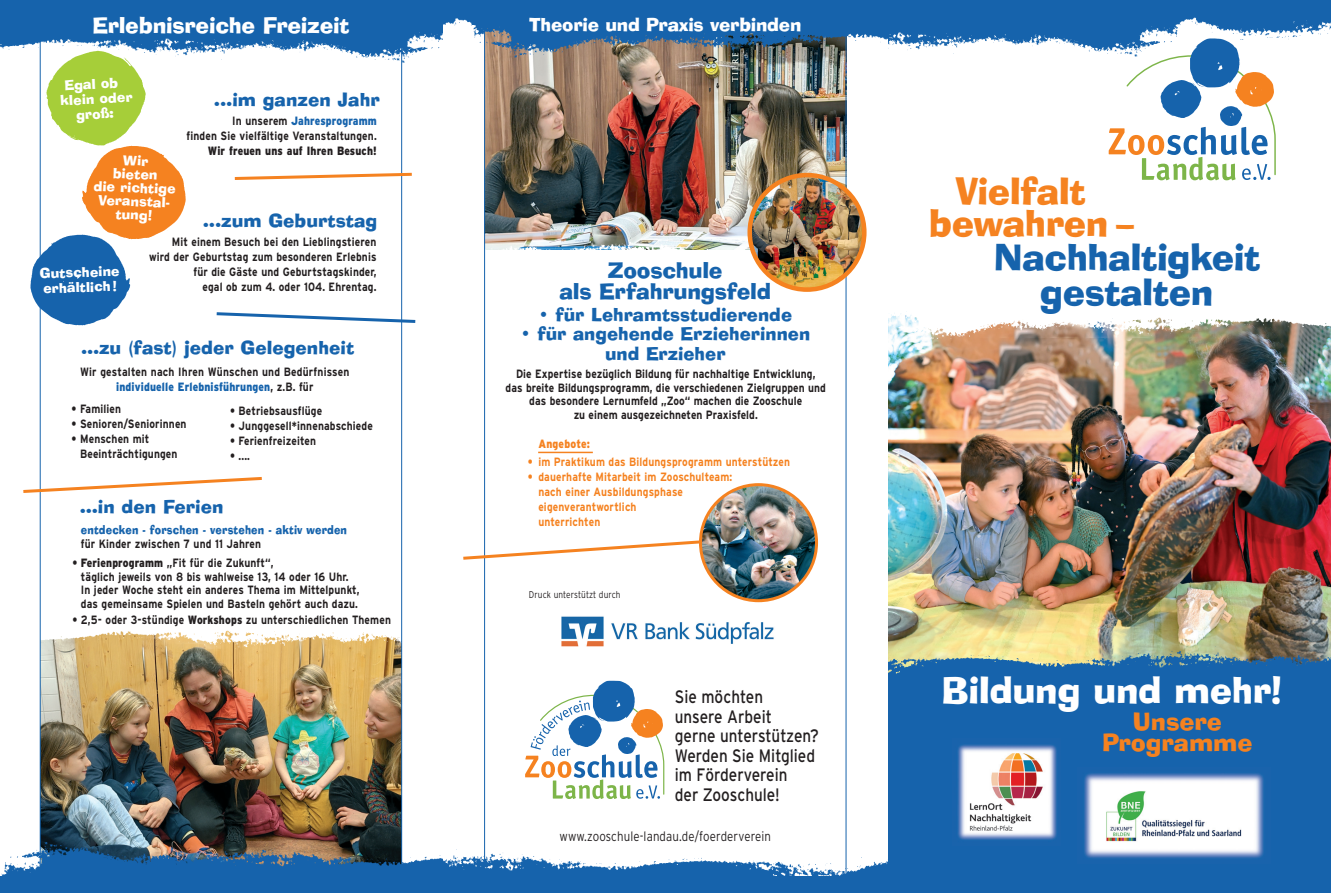
<style>
.page{position:relative;width:1331px;height:893px;background:#fff}
.page>*{position:absolute;margin:0;border:0;box-sizing:border-box;transform-origin:0 0}
.t1{font:36px/34.5px "Ad Lib BT";letter-spacing:-.015em;color:#1663ac;text-align:center}
.t2{font:36px/31.5px "Ad Lib BT";letter-spacing:-.015em;color:#f58220;text-align:center}
.t3{font:36px "Ad Lib BT";letter-spacing:-.015em;color:#fff}
.t4{font:24px/21px "Ad Lib BT";letter-spacing:-.005em;color:#f58220;text-align:center}
.t5{font:21.75px/21px "Ad Lib BT";letter-spacing:-.015em;color:#1663ac;text-align:center}
.t6{font:21.75px "Ad Lib BT";letter-spacing:-.015em;color:#fff}
.t7{font:18px/19.5px "Ad Lib BT";color:#1663ac;text-align:center}
.t8{font:18px/19.5px "Interstate";color:#231f20;scale:.85 1}
.t9{font:18px "Ad Lib BT";letter-spacing:-.015em;color:#fff}
.t10{font:13.5px/13.5px "Ad Lib BT";color:#fff;text-align:center}
.t11{font:300 13.5px "Interstate";letter-spacing:.015em;color:#231f20;scale:.85 1}
.t12{font:700 12px/13.5px "Interstate";letter-spacing:.015em;color:#231f20;text-align:center;scale:.85 1}
.t13{font:700 12px/15px "Interstate";letter-spacing:.015em;color:#f58220;scale:.85 1}
.t14{font:12px "Ad Lib BT";letter-spacing:.015em;color:#1663ac;scale:.85 1}
.t15{font:900 12px "Interstate";letter-spacing:.015em;color:#231f20;scale:.85 1}
.t16{font:900 12px "Interstate";letter-spacing:.02em;color:#f58220;scale:.85 1}
.t17{font:300 9.75px "Interstate";letter-spacing:.01em;color:#231f20;scale:.85 1}
.s1{font-weight:900;color:#1663ac}
.s2{font-weight:900}
</style>
<div class="page">
<img style="left:41px;top:657px;width:360px;height:168px">
<div style="left:0;top:876px;width:1330px;height:17px;background:#1663ac"></div>
<div style="left:888px;top:681px;width:442px;height:212px;background:#1663ac"></div>
<img style="left:888px;top:357px;width:442px;height:268px">
<img style="left:888px;top:13px;width:442px;height:42px">
<img style="left:888px;top:625px;width:442px;height:56px">
<img style="left:485px;top:68px;width:361px;height:164px">
<img style="left:485px;top:232px;width:382px;height:59px">
<img style="left:39px;top:598px;width:364px;height:59px">
<hr style="left:40px;top:0;width:1px;height:893px;background:#1663ac">
<div style="left:0;top:0;width:1330px;height:13px;background:#1663ac"></div>
<img style="left:442px;top:830px;width:446px;height:46px">
<img style="left:0;top:13px;width:442px;height:71px">
<img style="left:1160px;top:87px;width:42px;height:14px">
<svg style="left:1126px;top:55px;width:68px;height:33px"></svg>
<img style="left:1190px;top:38px;width:51px;height:49px">
<img style="left:1235px;top:72px;width:38px;height:29px">
<svg style="left:1109px;top:101px;width:167px;height:79px"></svg>
<hr style="left:484px;top:0;width:1px;height:893px;background:#1663ac">
<hr style="left:846px;top:0;width:1px;height:893px;background:#1663ac">
<hr style="left:401px;top:0;width:1px;height:893px;background:#1663ac">
<img style="left:1px;top:825px;width:441px;height:51px">
<svg style="left:216px;top:311px;width:200px;height:14px"></svg>
<img style="left:594px;top:681px;width:40px;height:13px">
<svg style="left:525px;top:694px;width:139px;height:105px"></svg>
<img style="left:747px;top:173px;width:119px;height:119px">
<svg style="left:23px;top:475px;width:239px;height:20px"></svg>
<img style="left:42px;top:46px;width:109px;height:95px">
<img style="left:957px;top:744px;width:100px;height:96px">
<img style="left:1084px;top:773px;width:180px;height:86px">
<img style="left:78px;top:140px;width:108px;height:99px">
<img style="left:463px;top:483px;width:355px;height:119px">
<hr style="left:538px;top:452px;width:55px;height:1px;background:#f58220">
<img style="left:888px;top:311px;width:442px;height:46px">
<img style="left:561px;top:616px;width:213px;height:31px">
<img style="left:30px;top:230px;width:104px;height:100px">
<svg style="left:234px;top:171px;width:178px;height:11px"></svg>
<div style="left:69px;top:66px;width:35px;height:35px;background:#a6ce39;border-radius:50%"></div>
<div style="left:109px;top:183px;width:35px;height:35px;background:#f58220;border-radius:50%"></div>
<div style="left:81px;top:266px;width:35px;height:35px;background:#1663ac;border-radius:50%"></div>
<img style="left:442px;top:13px;width:446px;height:55px">
<h3 class="t6" style="left:93px;top:15px;width:258px">Erlebnisreiche Freizeit</h3>
<p class="t10" style="left:64px;top:79px;width:55px;rotate:-3deg">Egal ob</p>
<p class="t10" style="left:60px;top:94px;width:74px;rotate:-3deg">klein oder</p>
<p class="t10" style="left:76px;top:109px;width:39px;rotate:-3deg">groß:</p>
<p class="t10" style="left:95px;top:153px;width:84px;rotate:2deg">Wir<br>bieten<br>die richtige<br>Veranstal&shy;tung!</p>
<h3 class="t7" style="left:214px;top:91px;width:167px">...im ganzen Jahr</h3>
<p class="t12" style="left:187px;top:114px;width:225px;line-height:15px;text-align:right">In unserem <span class="s1">Jahresprogramm<br></span>finden Sie vielfältige Veranstaltungen.</p>
<p class="t15" style="left:208px;top:146px;width:200px">Wir freuen uns auf Ihren Besuch!</p>
<h3 class="t7" style="left:203px;top:211px;width:176px">...zum Geburtstag</h3>
<p class="t12" style="left:149px;top:236px;width:269px;line-height:15px;text-align:right">Mit einem Besuch bei den Lieblingstieren wird der Geburtstag zum besonderen Erlebnis für die Gäste und Geburtstagskinder,<br>egal ob zum 4. oder 104. Ehrentag.</p>
<p class="t10" style="left:39px;top:267px;width:82px;line-height:15px;text-align:left;rotate:-2deg">Gutscheine erhältlich !</p>
<h3 class="t7" style="left:81px;top:339px;width:275px">…zu (fast) jeder Gelegenheit</h3>
<p class="t12" style="left:80px;top:365px;width:318px;line-height:15px">Wir gestalten nach Ihren Wünschen und Bedürfnissen <span class="s1">individuelle Erlebnisführungen</span>, z.B. für</p>
<p class="t12" style="left:72px;top:403px;width:60px">• Familien</p>
<p class="t12" style="left:72px;top:418px;width:137px">• Senioren/Seniorinnen</p>
<p class="t12" style="left:80px;top:432px;width:116px;line-height:15px;text-align:left;text-indent:-9px">• Menschen mit<br>Beeinträchtigungen</p>
<p class="t12" style="left:230px;top:405px;width:110px">• Betriebsausflüge</p>
<p class="t12" style="left:230px;top:420px;width:170px">• Junggesell*innenabschiede</p>
<p class="t12" style="left:230px;top:435px;width:103px">• Ferienfreizeiten</p>
<p class="t12" style="left:230px;top:450px;width:25px">• ....</p>
<h3 class="t7" style="left:80px;top:498px;width:145px">…in den Ferien</h3>
<p class="t14" style="left:81px;top:524px;width:315px">entdecken - forschen - verstehen - aktiv werden</p>
<p class="t12" style="left:81px;top:538px;width:214px">für Kinder zwischen 7 und 11 Jahren</p>
<p class="t12" style="left:81px;top:557px;width:329px;text-align:left;text-indent:-9px">• <span class="s2">Ferienprogramm</span> „Fit für die Zukunft“,<br>täglich jeweils von 8 bis wahlweise 13, 14 oder 16 Uhr.<br>In jeder Woche steht ein anderes Thema im Mittelpunkt, das gemeinsame Spielen und Basteln gehört auch dazu.</p>
<p class="t12" style="left:72px;top:614px;width:376px">• 2,5- oder 3-stündige <span class="s2">Workshops</span> zu unterschiedlichen Themen</p>
<h3 class="t9" style="left:529px;top:15px;width:274px">Theorie und Praxis verbinden</h3>
<h3 class="t5" style="left:559px;top:260px;width:213px">Zooschule<br>als Erfahrungsfeld</h3>
<h3 class="t7" style="left:538px;top:305px;width:255px">• für Lehramtsstudierende</h3>
<h3 class="t7" style="left:520px;top:325px;width:291px">• für angehende Erzieherinnen und Erzieher</h3>
<p class="t12" style="left:506px;top:368px;width:378px">Die Expertise bezüglich Bildung für nachhaltige Entwicklung,<br>das breite Bildungsprogramm, die verschiedenen Zielgruppen und das besondere Lernumfeld „Zoo“ machen die Zooschule<br>zu einem ausgezeichneten Praxisfeld.</p>
<p class="t16" style="left:538px;top:440px;width:62px">Angebote:</p>
<p class="t13" style="left:528px;top:456px;width:310px">• im Praktikum das Bildungsprogramm unterstützen</p>
<p class="t13" style="left:538px;top:471px;width:230px;text-indent:-11px">• dauerhafte Mitarbeit im Zooschulteam: nach einer Ausbildungsphase eigenverantwortlich<br>unterrichten</p>
<p class="t17" style="left:529px;top:591px;width:110px">Druck unterstützt durch</p>
<h3 class="t8" style="left:675px;top:689px;width:105px">Sie möchten</h3>
<h3 class="t8" style="left:675px;top:708px;width:171px">unsere Arbeit<br>gerne unterstützen?<br>Werden Sie Mitglied im Förderverein<br>der Zooschule!</h3>
<p class="t11" style="left:559px;top:831px;width:250px">www.zooschule-landau.de/foerderverein</p>
<h1 class="t2" style="left:929px;top:177px;width:206px">Vielfalt bewahren –</h1>
<h1 class="t1" style="left:994px;top:242px;width:268px">Nachhaltigkeit gestalten</h1>
<h1 class="t3" style="left:942px;top:672px;width:342px">Bildung und mehr!</h1>
<h2 class="t4" style="left:1102px;top:712px;width:152px">Unsere<br>Programme</h2>
</div>
